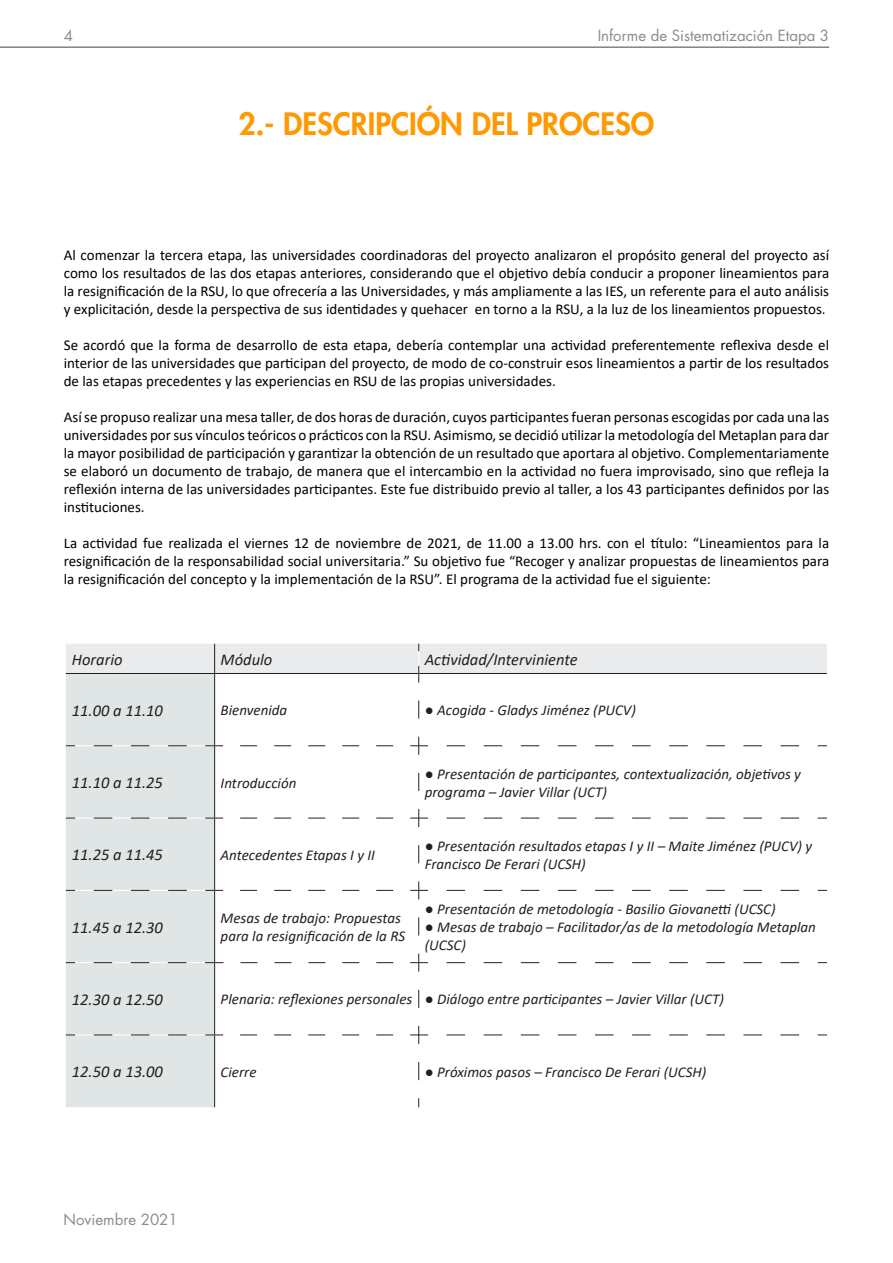
<style>
.page{position:relative;width:893px;height:1263px;background:#fff}
.page>*{position:absolute;margin:0;border:0;box-sizing:border-box;transform-origin:0 0}
.t1{font:800 30px "Futura Std";color:#ff9903}
.t2{font:italic 16.5px "Calibri";color:#231f20}
.Heading_2{font:15px/18px "Calibri";color:#000;text-align:justify}
.t3{font:italic 15px/18px "Calibri";color:#231f20}
.t4{font:15px "Futura Std";color:#8c8a8b}
</style>
<div class="page">
<hr style="left:0;top:46px;width:829px;height:2px;background:#808384">
<div style="left:66px;top:682px;width:148px;height:425px;background:#e0e6e6"></div>
<hr style="left:66px;top:962px;width:148px;height:1px;background:#fff">
<hr style="left:66px;top:1034px;width:149px;height:1px;background:#fff">
<hr style="left:66px;top:745px;width:149px;height:1px;background:#fff">
<hr style="left:66px;top:818px;width:149px;height:1px;background:#fff">
<hr style="left:66px;top:890px;width:149px;height:1px;background:#fff">
<svg style="left:94px;top:962px;width:93px;height:1px"></svg>
<svg style="left:240px;top:962px;width:154px;height:1px"></svg>
<svg style="left:205px;top:962px;width:18px;height:1px"></svg>
<svg style="left:447px;top:962px;width:353px;height:1px"></svg>
<hr style="left:214px;top:674px;width:1px;height:71px;background:#231f20">
<hr style="left:214px;top:746px;width:1px;height:72px;background:#231f20">
<hr style="left:214px;top:818px;width:1px;height:72px;background:#231f20">
<hr style="left:214px;top:891px;width:1px;height:72px;background:#231f20">
<hr style="left:214px;top:963px;width:1px;height:71px;background:#231f20">
<hr style="left:214px;top:1035px;width:1px;height:72px;background:#231f20">
<svg style="left:94px;top:1034px;width:102px;height:1px"></svg>
<svg style="left:240px;top:1034px;width:154px;height:1px"></svg>
<svg style="left:205px;top:1034px;width:18px;height:1px"></svg>
<svg style="left:447px;top:1034px;width:353px;height:1px"></svg>
<svg style="left:418px;top:700px;width:1px;height:19px"></svg>
<svg style="left:66px;top:644px;width:761px;height:38px"></svg>
<svg style="left:418px;top:772px;width:1px;height:19px"></svg>
<svg style="left:418px;top:845px;width:1px;height:18px"></svg>
<svg style="left:418px;top:917px;width:1px;height:18px"></svg>
<svg style="left:418px;top:989px;width:1px;height:19px"></svg>
<svg style="left:410px;top:954px;width:18px;height:18px"></svg>
<svg style="left:418px;top:1062px;width:1px;height:18px"></svg>
<svg style="left:410px;top:1026px;width:18px;height:18px"></svg>
<svg style="left:94px;top:745px;width:93px;height:1px"></svg>
<svg style="left:240px;top:745px;width:154px;height:1px"></svg>
<svg style="left:205px;top:745px;width:18px;height:1px"></svg>
<svg style="left:447px;top:745px;width:353px;height:1px"></svg>
<svg style="left:410px;top:737px;width:18px;height:18px"></svg>
<svg style="left:94px;top:818px;width:102px;height:1px"></svg>
<svg style="left:240px;top:818px;width:154px;height:1px"></svg>
<svg style="left:205px;top:818px;width:18px;height:1px"></svg>
<svg style="left:447px;top:818px;width:353px;height:1px"></svg>
<svg style="left:410px;top:809px;width:18px;height:18px"></svg>
<svg style="left:94px;top:890px;width:93px;height:1px"></svg>
<svg style="left:240px;top:890px;width:154px;height:1px"></svg>
<svg style="left:205px;top:890px;width:18px;height:1px"></svg>
<svg style="left:447px;top:890px;width:353px;height:1px"></svg>
<svg style="left:410px;top:881px;width:18px;height:18px"></svg>
<p class="t4" style="left:64px;top:25px;width:11px">4</p>
<p class="t4" style="left:598px;top:26px;width:233px">Informe de Sistematización Etapa 3</p>
<p class="t1" style="left:239px;top:105px;width:417px">2.- DESCRIPCIÓN DEL PROCESO</p>
<p class="Heading_2" style="left:64px;top:245px;width:767px">Al comenzar la tercera etapa, las universidades coordinadoras del proyecto analizaron el propósito general del proyecto así como los resultados de las dos etapas anteriores, considerando que el objetivo debía conducir a proponer lineamientos para la resignificación de la RSU, lo que ofrecería a las Universidades, y más ampliamente a las IES, un referente para el auto análisis y explicitación, desde la perspectiva de sus identidades y quehacer en torno a la RSU, a la luz de los lineamientos propuestos.</p>
<p class="Heading_2" style="left:64px;top:335px;width:767px">Se acordó que la forma de desarrollo de esta etapa, debería contemplar una actividad preferentemente reflexiva desde el interior de las universidades que participan del proyecto, de modo de co-construir esos lineamientos a partir de los resultados de las etapas precedentes y las experiencias en RSU de las propias universidades.</p>
<p class="Heading_2" style="left:64px;top:407px;width:767px">Así se propuso realizar una mesa taller, de dos horas de duración, cuyos participantes fueran personas escogidas por cada una las universidades por sus vínculos teóricos o prácticos con la RSU. Asimismo, se decidió utilizar la metodología del Metaplan para dar la mayor posibilidad de participación y garantizar la obtención de un resultado que aportara al objetivo. Complementariamente se elaboró un documento de trabajo, de manera que el intercambio en la actividad no fuera improvisado, sino que refleja la reflexión interna de las universidades participantes. Este fue distribuido previo al taller, a los 43 participantes definidos por las instituciones.</p>
<p class="Heading_2" style="left:64px;top:533px;width:767px">La actividad fue realizada el viernes 12 de noviembre de 2021, de 11.00 a 13.00 hrs. con el título: “Lineamientos para la resignificación de la responsabilidad social universitaria.” Su objetivo fue “Recoger y analizar propuestas de lineamientos para la resignificación del concepto y la implementación de la RSU”. El programa de la actividad fue el siguiente:</p>
<p class="t2" style="left:72px;top:648px;width:52px">Horario</p>
<p class="t2" style="left:221px;top:648px;width:53px">Módulo</p>
<p class="t2" style="left:425px;top:648px;width:154px">Actividad/Interviniente</p>
<p class="t2" style="left:72px;top:699px;width:93px">11.00 a 11.10</p>
<p class="t3" style="left:221px;top:701px;width:68px">Bienvenida</p>
<p class="t3" style="left:425px;top:701px;width:213px">● Acogida - Gladys Jiménez (PUCV)</p>
<p class="t2" style="left:72px;top:771px;width:93px">11.10 a 11.25</p>
<p class="t3" style="left:221px;top:773px;width:77px">Introducción</p>
<p class="t3" style="left:425px;top:764px;width:378px">● Presentación de participantes, contextualización, objetivos y programa – Javier Villar (UCT)</p>
<p class="t2" style="left:72px;top:843px;width:93px">11.25 a 11.45</p>
<p class="t3" style="left:221px;top:845px;width:156px">Antecedentes Etapas I y II</p>
<p class="t3" style="left:425px;top:836px;width:389px">● Presentación resultados etapas I y II – Maite Jiménez (PUCV) y<br>Francisco De Ferari (UCSH)</p>
<p class="t2" style="left:72px;top:916px;width:93px">11.45 a 12.30</p>
<p class="t3" style="left:221px;top:908px;width:186px">Mesas de trabajo: Propuestas para la resignificación de la RS</p>
<p class="t3" style="left:425px;top:899px;width:352px">● Presentación de metodología - Basilio Giovanetti (UCSC)</p>
<p class="t3" style="left:425px;top:917px;width:393px">● Mesas de trabajo – Facilitador/as de la metodología Metaplan (UCSC)</p>
<p class="t2" style="left:72px;top:988px;width:93px">12.30 a 12.50</p>
<p class="t3" style="left:221px;top:990px;width:193px">Plenaria: reflexiones personales</p>
<p class="t3" style="left:425px;top:990px;width:301px">● Diálogo entre participantes – Javier Villar (UCT)</p>
<p class="t2" style="left:72px;top:1060px;width:93px">12.50 a 13.00</p>
<p class="t3" style="left:221px;top:1062px;width:37px">Cierre</p>
<p class="t3" style="left:425px;top:1062px;width:283px">● Próximos pasos – Francisco De Ferari (UCSH)</p>
<p class="t4" style="left:64px;top:1210px;width:116px">Noviembre 2021</p>
</div>
